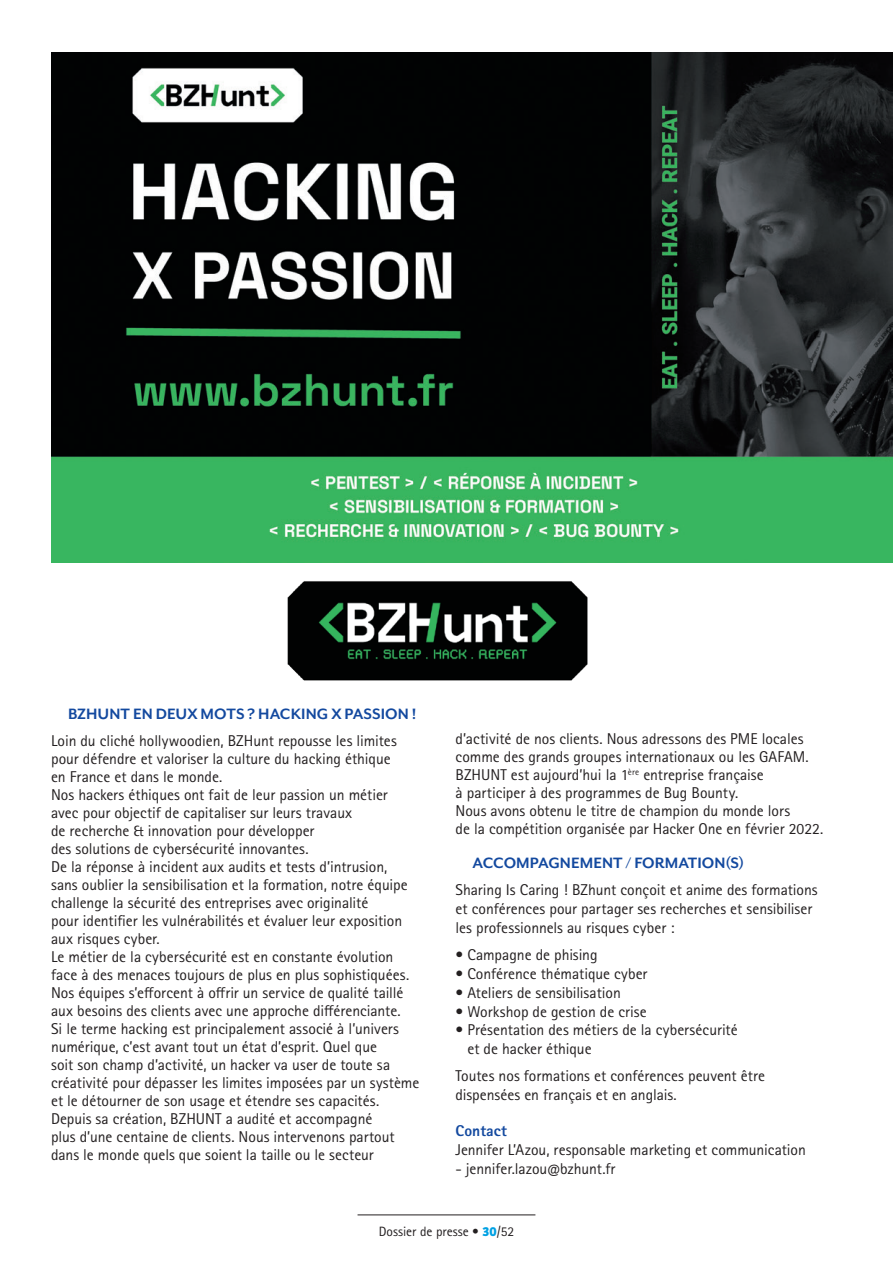
<style>
.page{position:relative;width:893px;height:1263px;background:#fff}
.page>*{position:absolute;margin:0;border:0;box-sizing:border-box;transform-origin:0 0}
.titre_3{font:700 17.25px "Mr Eaves San OT";color:#13499f}
.texte_courant_puce{font:15.6px/18px "Rotis Sans Serif Pro";letter-spacing:-.005em;color:#231f20}
.texte_courant_puce-2{font:800 15.6px "Rotis Sans Serif Pro";letter-spacing:.005em;color:#13499f}
.t1{font:13.5px "Rotis Sans Serif Pro";color:#231f20}
.s1{font-family:"Bree";font-weight:700;color:#00a1e3}
</style>
<div class="page">
<hr style="left:358px;top:1214px;width:177px;height:1px;background:#231f20">
<img style="left:51px;top:52px;width:842px;height:510px">
<img style="left:287px;top:581px;width:301px;height:100px">
<p class="titre_3" style="left:68px;top:705px;width:350px">BZHUNT EN DEUX MOTS ? HACKING X PASSION !</p>
<p class="texte_courant_puce" style="left:51px;top:732px;width:347px">Loin du cliché hollywoodien, BZHunt repousse les limites pour défendre et valoriser la culture du hacking éthique en France et dans le monde.</p>
<p class="texte_courant_puce" style="left:51px;top:786px;width:338px">Nos hackers éthiques ont fait de leur passion un métier avec pour objectif de capitaliser sur leurs travaux<br>de recherche &amp; innovation pour développer<br>des solutions de cybersécurité innovantes.</p>
<p class="texte_courant_puce" style="left:51px;top:858px;width:358px">De la réponse à incident aux audits et tests d’intrusion, sans oublier la sensibilisation et la formation, notre équipe challenge la sécurité des entreprises avec originalité<br>pour identifier les vulnérabilités et évaluer leur exposition aux risques cyber.</p>
<p class="texte_courant_puce" style="left:51px;top:948px;width:370px">Le métier de la cybersécurité est en constante évolution face à des menaces toujours de plus en plus sophistiquées.<br>Nos équipes s’efforcent à offrir un service de qualité taillé aux besoins des clients avec une approche différenciante.<br>Si le terme hacking est principalement associé à l’univers numérique, c’est avant tout un état d’esprit. Quel que<br>soit son champ d’activité, un hacker va user de toute sa créativité pour dépasser les limites imposées par un système et le détourner de son usage et étendre ses capacités.</p>
<p class="texte_courant_puce" style="left:51px;top:1110px;width:345px">Depuis sa création, BZHUNT a audité et accompagné plus d’une centaine de clients. Nous intervenons partout dans le monde quels que soient la taille ou le secteur</p>
<p class="texte_courant_puce" style="left:455px;top:730px;width:355px">d’activité de nos clients. Nous adressons des PME locales comme des grands groupes internationaux ou les GAFAM.</p>
<p class="texte_courant_puce" style="left:455px;top:766px;width:369px">BZHUNT est aujourd’hui la 1<sup>ère</sup> entreprise française<br>à participer à des programmes de Bug Bounty.<br>Nous avons obtenu le titre de champion du monde lors<br>de la compétition organisée par Hacker One en février 2022.</p>
<p class="titre_3" style="left:472px;top:853px;width:273px">ACCOMPAGNEMENT / FORMATION(S)</p>
<p class="texte_courant_puce" style="left:455px;top:881px;width:364px;line-height:18.8px">Sharing Is Caring ! BZhunt conçoit et anime des formations et conférences pour partager ses recherches et sensibiliser les professionnels au risques cyber :</p>
<p class="texte_courant_puce" style="left:455px;top:946px;width:144px">• Campagne de phising</p>
<p class="texte_courant_puce" style="left:455px;top:965px;width:194px">• Conférence thématique cyber</p>
<p class="texte_courant_puce" style="left:455px;top:983px;width:167px">• Ateliers de sensibilisation</p>
<p class="texte_courant_puce" style="left:455px;top:1002px;width:193px">• Workshop de gestion de crise</p>
<p class="texte_courant_puce" style="left:467px;top:1021px;width:272px;line-height:18.8px;text-indent:-12px">• Présentation des métiers de la cybersécurité et de hacker éthique</p>
<p class="texte_courant_puce" style="left:455px;top:1067px;width:311px;line-height:18.8px">Toutes nos formations et conférences peuvent être dispensées en français et en anglais.</p>
<p class="texte_courant_puce-2" style="left:455px;top:1121px;width:53px">Contact</p>
<p class="texte_courant_puce" style="left:455px;top:1141px;width:352px">Jennifer L’Azou, responsable marketing et communication</p>
<p class="texte_courant_puce" style="left:455px;top:1159px;width:161px">- jennifer.lazou@bzhunt.fr</p>
<p class="t1" style="left:379px;top:1224px;width:137px">Dossier de presse • <span class="s1">30</span>/52</p>
</div>
